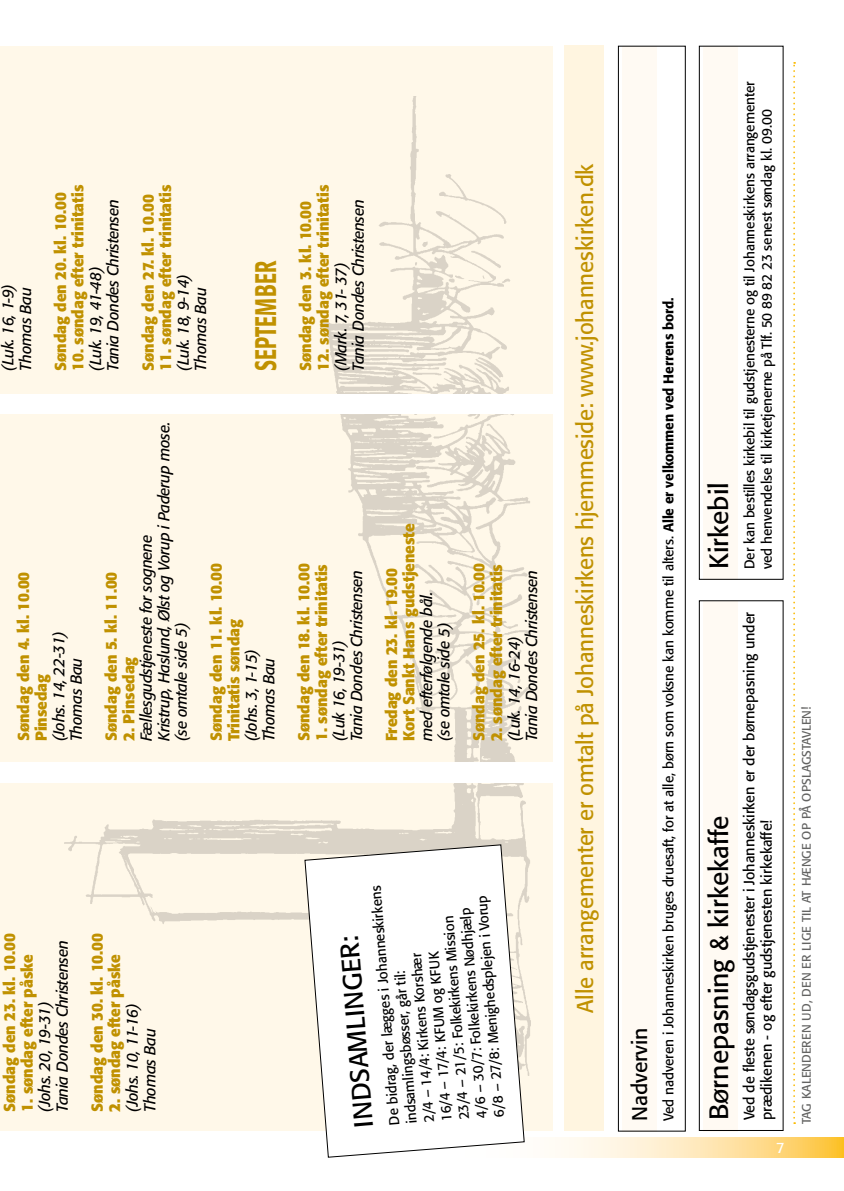
<style>
.page{position:relative;width:844px;height:1191px;background:#fff}
.page>*{position:absolute;margin:0;border:0;box-sizing:border-box;transform-origin:0 0}
.t1{font:500 29.4px "Formata";color:#c09100;scale:.67 1}
.t2{font:26.25px "Formata";color:#000}
.t3{font:22.75px "Formata";letter-spacing:-.005em;color:#c09100}
.t4{font:21px "Formata";color:#000}
.t5{font:700 15.75px/17.5px "Formata";letter-spacing:-.005em;color:#c09100}
.t6{font:italic 15.75px/17.5px "Formata";letter-spacing:-.02em;color:#000}
.t7{font:14.88px/17.5px "Formata";letter-spacing:-.005em;color:#000}
.t8{font:14.88px "Formata";color:#fff}
.t9{font:14px/17.5px "Formata";letter-spacing:-.005em;color:#000}
.t10{font:12.25px "Formata";color:#636362}
.s1{font-weight:500}
</style>
<div class="page">
<svg style="left:555px;top:1137px;width:288px;height:20px;background:#fee4ac"></svg>
<div style="left:0;top:783px;width:553px;height:348px;background:#fff8e9"></div>
<div style="left:0;top:414px;width:553px;height:347px;background:#fff8e9"></div>
<div style="left:0;top:46px;width:553px;height:347px;background:#fff8e9"></div>
<svg style="left:793px;top:62px;width:2px;height:1062px"></svg>
<img style="left:65px;top:783px;width:465px;height:292px">
<img style="left:65px;top:414px;width:465px;height:347px">
<img style="left:65px;top:96px;width:465px;height:297px">
<div style="left:702px;top:601px;width:35px;height:530px;background:#fffaf3"></div>
<div style="left:698px;top:600px;width:85px;height:530px;border:1px solid #000"></div>
<div style="left:702px;top:46px;width:35px;height:533px;background:#fffaf3"></div>
<div style="left:621px;top:46px;width:35px;height:1085px;background:#fffaf3"></div>
<div style="left:698px;top:46px;width:85px;height:533px;border:1px solid #000"></div>
<div style="left:618px;top:46px;width:67px;height:1085px;border:1px solid #000"></div>
<div style="left:564px;top:45px;width:40px;height:1086px;background:#fff5e0"></div>
<svg style="left:304px;top:844px;width:221px;height:314px"></svg>
<p class="t6" style="left:-1px;top:371px;width:90px;rotate:-90deg">(Luk. 16, 1-9)<br>Thomas Bau</p>
<p class="t5" style="left:52px;top:371px;width:180px;rotate:-90deg">Søndag den 20. kl. 10.00</p>
<p class="t5" style="left:69px;top:371px;width:187px;rotate:-90deg">10. søndag efter trinitatis</p>
<p class="t6" style="left:87px;top:371px;width:173px;rotate:-90deg">(Luk. 19, 41-48)<br>Tania Dondes Christensen</p>
<p class="t5" style="left:139px;top:371px;width:178px;rotate:-90deg">Søndag den 27. kl. 10.00</p>
<p class="t5" style="left:157px;top:371px;width:187px;rotate:-90deg">11. søndag efter trinitatis</p>
<p class="t6" style="left:174px;top:371px;width:100px;rotate:-90deg">(Luk. 18, 9-14)<br>Thomas Bau</p>
<h1 class="t1" style="left:248px;top:371px;width:166px;rotate:-90deg">SEPTEMBER</h1>
<p class="t5" style="left:314px;top:371px;width:187px;rotate:-90deg">12. søndag efter trinitatis</p>
<p class="t6" style="left:332px;top:371px;width:173px;rotate:-90deg">(Mark. 7, 31- 37)<br>Tania Dondes Christensen</p>
<p class="t5" style="left:297px;top:371px;width:171px;rotate:-90deg">Søndag den 3. kl. 10.00</p>
<p class="t5" style="left:15px;top:741px;width:171px;rotate:-90deg">Søndag den 4. kl. 10.00<br>Pinsedag</p>
<p class="t6" style="left:50px;top:741px;width:114px;rotate:-90deg">(Johs. 14, 22-31)<br>Thomas Bau</p>
<p class="t6" style="left:138px;top:741px;width:321px;rotate:-90deg">Fællesgudstjeneste for sognene<br>Kristrup, Haslund, Ølst og Vorup i Paderup mose. (se omtale side 5)</p>
<p class="t5" style="left:102px;top:741px;width:171px;rotate:-90deg">Søndag den 5. kl. 11.00</p>
<p class="t5" style="left:120px;top:741px;width:86px;rotate:-90deg">2. Pinsedag</p>
<p class="t5" style="left:207px;top:741px;width:180px;rotate:-90deg">Søndag den 11. kl. 10.00<br>Trinitatis søndag</p>
<p class="t6" style="left:243px;top:741px;width:96px;rotate:-90deg">(Johs. 3, 1-15)<br>Thomas Bau</p>
<p class="t5" style="left:295px;top:741px;width:180px;rotate:-90deg">Søndag den 18. kl. 10.00</p>
<p class="t5" style="left:312px;top:741px;width:179px;rotate:-90deg">1. søndag efter trinitatis</p>
<p class="t6" style="left:330px;top:741px;width:173px;rotate:-90deg">(Luk 16, 19-31)<br>Tania Dondes Christensen</p>
<p class="t5" style="left:382px;top:741px;width:219px;rotate:-90deg">Fredag den 23. kl. 19.00<br>Kort Sankt Hans gudstjeneste</p>
<p class="t6" style="left:418px;top:741px;width:151px;rotate:-90deg">med efterfølgende bål. (se omtale side 5)</p>
<p class="t5" style="left:470px;top:741px;width:180px;rotate:-90deg">Søndag den 25. kl. 10.00</p>
<p class="t5" style="left:487px;top:741px;width:179px;rotate:-90deg">2. søndag efter trinitatis</p>
<p class="t6" style="left:505px;top:741px;width:173px;rotate:-90deg">(Luk. 14, 16-24)<br>Tania Dondes Christensen</p>
<p class="t5" style="left:1px;top:1111px;width:180px;rotate:-90deg">Søndag den 23. kl. 10.00</p>
<p class="t6" style="left:36px;top:1111px;width:173px;rotate:-90deg">(Johs. 20, 19-31)<br>Tania Dondes Christensen</p>
<p class="t5" style="left:88px;top:1111px;width:180px;rotate:-90deg">Søndag den 30. kl. 10.00</p>
<p class="t5" style="left:18px;top:1111px;width:159px;rotate:-90deg">1. søndag efter påske</p>
<p class="t5" style="left:106px;top:1111px;width:159px;rotate:-90deg">2. søndag efter påske</p>
<p class="t6" style="left:123px;top:1111px;width:112px;rotate:-90deg">(Johs. 10, 11-16)<br>Thomas Bau</p>
<p class="t9" style="left:384px;top:1125px;width:242px;rotate:-94deg">De bidrag, der lægges i Johanneskirkens indsamlingsbøsser, går til:<br>2/4 – 14/4: Kirkens Korshær<br>16/4 – 17/4: KFUM og KFUK<br>23/4 – 21/5: Folkekirkens Mission<br>4/6 – 30/7: Folkekirkens Nødhjælp<br>6/8 – 27/8: Menighedsplejen i Vorup</p>
<h2 class="t2" style="left:349px;top:1129px;width:194px;rotate:-95deg">INDSAMLINGER:</h2>
<h3 class="t3" style="left:571px;top:1013px;width:851px;rotate:-90deg">Alle arrangementer er omtalt på Johanneskirkens hjemmeside: www.johanneskirken.dk</h3>
<h3 class="t4" style="left:627px;top:1120px;width:95px;rotate:-90deg">Nadvervin</h3>
<p class="t9" style="left:659px;top:1120px;width:825px;rotate:-90deg">Ved nadveren i Johanneskirken bruges druesaft, for at alle, børn som voksne kan komme til alters. <span class="s1">Alle er velkommen ved Herrens bord.</span></p>
<h2 class="t2" style="left:702px;top:569px;width:88px;rotate:-90deg">Kirkebil</h2>
<p class="t9" style="left:740px;top:569px;width:489px;rotate:-90deg">Der kan bestilles kirkebil til gudstjenesterne og til Johanneskirkens arrangementer ved henvendelse til kirketjenerne på Tlf. 50 89 82 23 senest søndag kl. 09.00</p>
<p class="t7" style="left:740px;top:1120px;width:510px;rotate:-90deg">Ved de fleste søndagsgudstjenester i Johanneskirken er der børnepasning under prædikenen - og efter gudstjenesten kirkekaffe!</p>
<h2 class="t2" style="left:702px;top:1120px;width:306px;rotate:-90deg">Børnepasning &amp; kirkekaffe</h2>
<p class="t8" style="left:775px;top:1138px;width:10px">7</p>
<p class="t10" style="left:798px;top:1124px;width:419px;rotate:-90deg">TAG KALENDEREN UD, DEN ER LIGE TIL AT HÆNGE OP PÅ OPSLAGSTAVLEN!</p>
</div>
